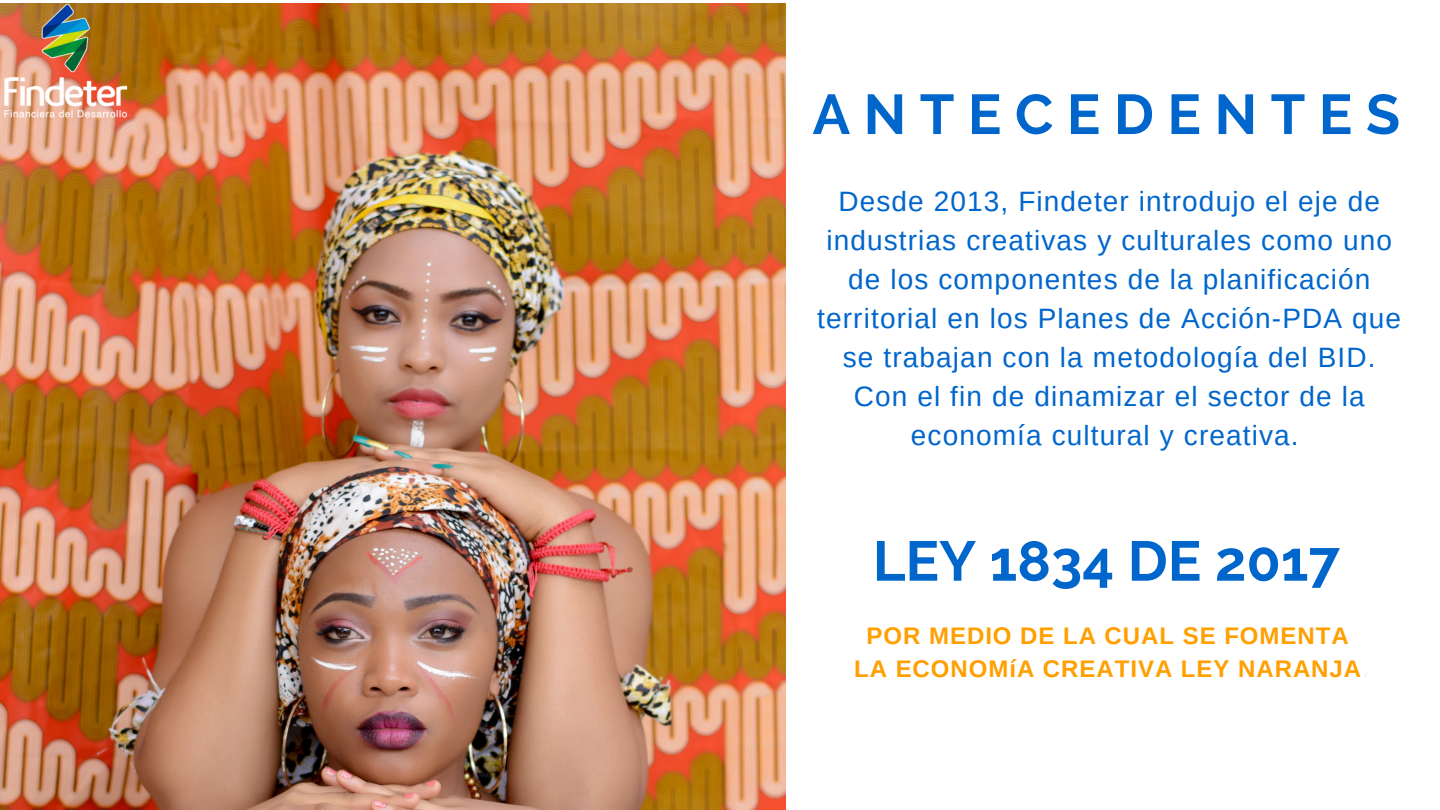
<style>
.page{position:relative;width:1440px;height:810px;background:#fff}
.page>*{position:absolute;margin:0;border:0;box-sizing:border-box;transform-origin:0 0}
.t1{font:700 56px "Raleway";color:#06c}
.t2{font:700 56px "Raleway";letter-spacing:.24em;color:#06c}
.t3{font:28px/39px "Arimo";letter-spacing:.04em;color:#06c;text-align:center}
.t4{font:700 24px/33px "Arimo";letter-spacing:.04em;color:#ff9f00;text-align:center}
.s1{color:#f6f6f6}
</style>
<div class="page">
<img style="left:0;top:3px;width:785px;height:807px">
<img style="left:0;top:3px;width:130px;height:118px">
<h1 class="t2" style="left:813px;top:81px;width:589px">ANTECEDENTES</h1>
<p class="t3" style="left:817px;top:182px;width:585px">Desde 2013, Findeter introdujo el eje de industrias creativas y culturales como uno de los componentes de la planificación territorial en los Planes de Acción-PDA que se trabajan con la metodología del BID.<br>Con el fin de dinamizar el sector de la economía cultural y creativa.</p>
<h1 class="t1" style="left:873px;top:528px;width:469px">LEY 1834 DE 2017</h1>
<p class="t4" style="left:854px;top:619px;width:516px">POR MEDIO DE LA CUAL SE FOMENTA<br>LA ECONOMíA CREATIVA LEY NARANJA<span class="s1">.</span></p>
</div>
